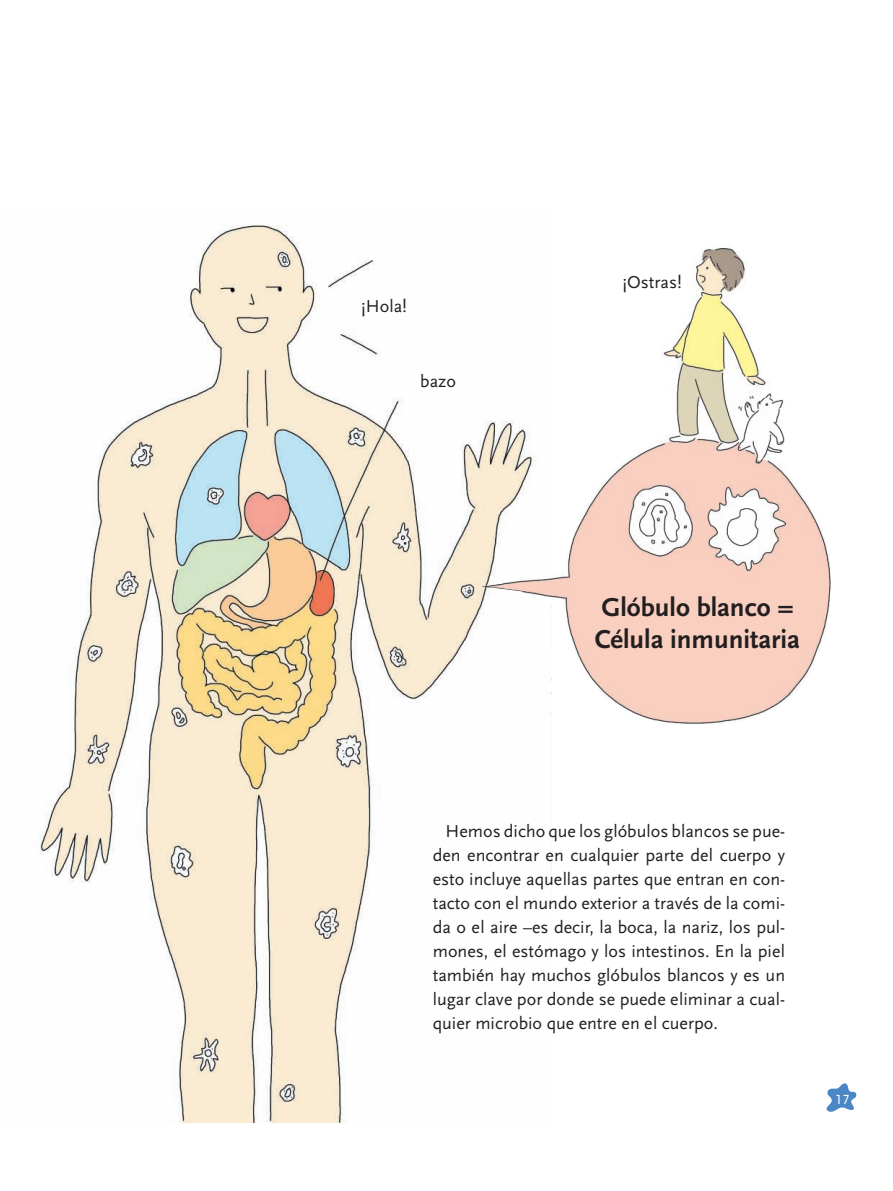
<style>
.page{position:relative;width:893px;height:1191px;background:#fff}
.page>*{position:absolute;margin:0;border:0;box-sizing:border-box;transform-origin:0 0}
.t1{font:700 27px/31.5px "Scala Sans Pro";color:#231f20}
.t2{font:18px/24px "Scala Sans Pro";color:#231f20;text-align:justify}
.t3{font:13.8px "Scala Sans Caps Unknown";color:#fff}
.s1{font-size:28.5px}
</style>
<div class="page">
<img style="left:827px;top:1083px;width:29px;height:28px">
<img style="left:39px;top:225px;width:443px;height:897px">
<img style="left:482px;top:248px;width:349px;height:476px">
<p class="t2" style="left:361px;top:296px;width:47px">¡Hola!</p>
<p class="t2" style="left:420px;top:371px;width:37px">bazo</p>
<p class="t2" style="left:622px;top:272px;width:61px">¡Ostras!</p>
<h1 class="t1" style="left:595px;top:595px;width:207px">Glóbulo blanco <span class="s1">=<br></span>Célula inmunitaria</h1>
<p class="t2" style="left:433px;top:821px;width:354px;text-indent:13px">Hemos dicho que los glóbulos blancos se pue&shy;den encontrar en cualquier parte del cuerpo y esto incluye aquellas partes que entran en con&shy;tacto con el mundo exterior a través de la comi&shy;da o el aire –es decir, la boca, la nariz, los pul&shy;mones, el estómago y los intestinos. En la piel también hay muchos glóbulos blancos y es un lugar clave por donde se puede eliminar a cual&shy;quier microbio que entre en el cuerpo.</p>
<p class="t3" style="left:835px;top:1095px;width:15px">17</p>
</div>
